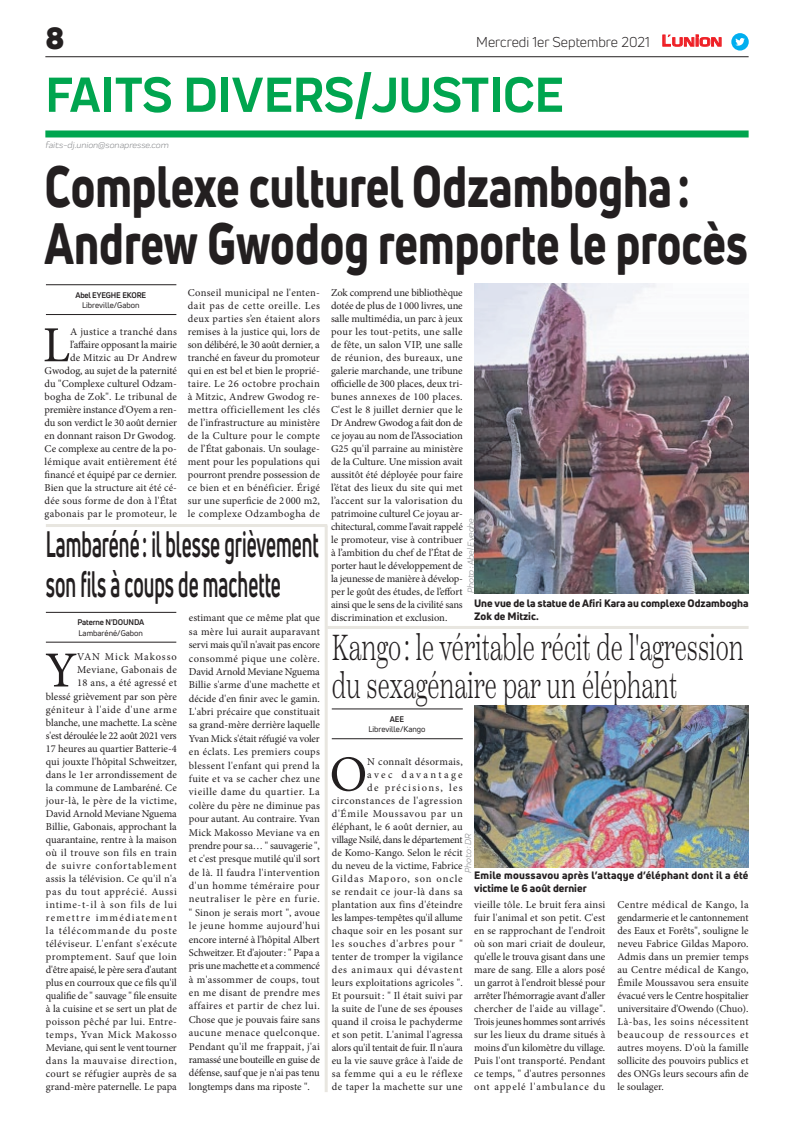
<style>
.page{position:relative;width:794px;height:1129px;background:#fff}
.page>*{position:absolute;margin:0;border:0;box-sizing:border-box;transform-origin:0 0}
.t1{font:800 57px/57px "Uni Neue";color:#231f20;scale:.78 1}
.t2{font:700 51px "Praktika";color:#00a54f}
.t3{font:50.5px "Minion Pro";color:#231f20}
.t4{font:300 36px/38px "Scotch Text";color:#231f20;scale:.65 1}
.t5{font:700 36px/39px "Uni Neue";color:#231f20;scale:.53 1}
.t6{font:900 30px "Uni Neue";color:#231f20}
.t7{font:14px "Uni Neue";color:#231f20}
.t8{font:10.5px/13px "Minion Pro";letter-spacing:.01em;color:#231f20;text-align:justify}
.t9{font:800 10.5px/12.6px "Uni Neue";letter-spacing:.02em;color:#231f20}
.t10{font:800 10.5px/12.6px "Uni Neue";color:#231f20}
.t11{font:italic 9px "Praktika";color:#818386}
.t12{font:8px "Uni Neue";color:#231f20}
.t13{font:700 8px "Uni Neue";letter-spacing:-.02em;color:#231f20}
.s1{font-family:"Eurostile";font-weight:600;font-size:14.9px;color:#ee1d23}
.s2{font-family:"Eurostile";font-weight:600;font-size:11.4px;color:#ee1d23}
</style>
<div class="page">
<div style="left:45px;top:130px;width:703px;height:7px;background:#00a54f"></div>
<hr style="left:45px;top:56px;width:703px;height:1px;background:#231f20">
<svg style="left:662px;top:34px;width:60px;height:13px"></svg>
<div style="left:731px;top:33px;width:17px;height:18px;background:#00aeef;border-radius:50%"></div>
<svg style="left:735px;top:38px;width:10px;height:8px"></svg>
<hr style="left:46px;top:314px;width:130px;height:1px;background:#231f20">
<hr style="left:46px;top:284px;width:130px;height:1px;background:#231f20">
<img style="left:474px;top:283px;width:274px;height:310px">
<hr style="left:46px;top:641px;width:130px;height:1px;background:#231f20">
<hr style="left:46px;top:612px;width:130px;height:1px;background:#231f20">
<hr style="left:332px;top:738px;width:131px;height:1px;background:#231f20">
<hr style="left:332px;top:708px;width:131px;height:1px;background:#231f20">
<img style="left:474px;top:705px;width:274px;height:162px">
<hr style="left:325px;top:525px;width:3px;height:566px;background:#e8e6e0">
<hr style="left:327px;top:626px;width:421px;height:3px;background:#e8e6e0">
<hr style="left:46px;top:524px;width:281px;height:3px;background:#e8e6e0">
<h3 class="t6" style="left:45px;top:17px;width:21px">8</h3>
<h2 class="t2" style="left:45px;top:54px;width:520px">FAITS DIVERS/JUSTICE</h2>
<p class="t11" style="left:45px;top:139px;width:125px">faits-dj.union@sonapresse.com</p>
<h3 class="t7" style="left:476px;top:33px;width:247px">Mercredi 1er Septembre 2021 <span class="s1">L</span><span class="s2">UNION</span></h3>
<h1 class="t1" style="left:45px;top:157px;width:903px">Complexe culturel Odzambogha:<br>Andrew Gwodog remporte le procès</h1>
<p class="t13" style="left:75px;top:290px;width:72px">Abel EYEGHE EKORE</p>
<p class="t12" style="left:82px;top:300px;width:59px">Libreville/Gabon</p>
<p class="t8" style="left:188px;top:286px;width:134px">Conseil municipal ne l'enten&shy;dait pas de cette oreille. Les deux parties s’en étaient alors remises à la justice qui, lors de son délibéré, le 30 août dernier, a tranché en faveur du promoteur qui en est bel et bien le proprié&shy;taire. Le 26 octobre prochain à Mitzic, Andrew Gwodog re&shy;mettra officiellement les clés de l’infrastructure au ministère de la Culture pour le compte de l’État gabonais. Un soulage&shy;ment pour les populations qui pourront prendre possession de ce bien et en bénéficier. Érigé sur une superficie de 2 000 m2, le complexe Odzambogha de</p>
<p class="t8" style="left:331px;top:286px;width:133px">Zok comprend une bibliothèque dotée de plus de 1000 livres, une salle multimédia, un parc à jeux pour les tout-petits, une salle de fête, un salon VIP, une salle de réunion, des bureaux, une galerie marchande, une tribune officielle de 300 places, deux tri&shy;bunes annexes de 100 places.<br>C'est le 8 juillet dernier que le Dr Andrew Gwodog a fait don de ce joyau au nom de l’Association G25 qu'il parraine au ministère de la Culture. Une mission avait aussitôt été déployée pour faire l’état des lieux du site qui met l’accent sur la valorisation du patrimoine culturel Ce joyau ar&shy;chitectural, comme l'avait rappelé le promoteur, vise à contribuer à l’ambition du chef de l’État de porter haut le développement de la jeunesse de manière à dévelop&shy;per le goût des études, de l’effort ainsi que le sens de la civilité sans discrimination et exclusion.</p>
<p class="t8" style="left:45px;top:325px;width:134px;text-align:right">A justice a tranché dans l’affaire opposant la mairie<br>de Mitzic au Dr Andrew<br>Gwodog, au sujet de la paternité du "Complexe culturel Odzam&shy;bogha de Zok". Le tribunal de première instance d'Oyem a ren&shy;du son verdict le 30 août dernier en donnant raison Dr Gwodog.<br>Ce complexe au centre de la po&shy;lémique avait entièrement été financé et équipé par ce dernier.<br>Bien que la structure ait été cé&shy;dée sous forme de don à l'État gabonais par le promoteur, le</p>
<h3 class="t3" style="left:43px;top:311px;width:29px">L</h3>
<p class="t11" style="left:464px;top:593px;width:77px;rotate:-90deg">Photo : Abel Eyeghe</p>
<h3 class="t5" style="left:46px;top:524px;width:517px">Lambaréné: il blesse grièvement son fils à coups de machette</h3>
<p class="t13" style="left:77px;top:617px;width:68px">Paterne N'DOUNDA</p>
<p class="t12" style="left:78px;top:627px;width:66px">Lambaréné/Gabon</p>
<p class="t10" style="left:474px;top:597px;width:276px">Une vue de la statue de Afiri Kara au complexe Odzambogha<br>Zok de Mitzic.</p>
<p class="t8" style="left:189px;top:611px;width:132px;line-height:13.4px">estimant que ce même plat que sa mère lui aurait auparavant servi mais qu'il n'avait pas encore consommé pique une colère.<br>David Arnold Meviane Nguema Billie s'arme d'une machette et décide d'en finir avec le gamin.<br>L'abri précaire que constituait sa grand-mère derrière laquelle Yvan Mick s'était réfugié va voler en éclats. Les premiers coups blessent l'enfant qui prend la fuite et va se cacher chez une vieille dame du quartier. La colère du père ne diminue pas pour autant. Au contraire. Yvan Mick Makosso Meviane va en prendre pour sa… " sauvagerie ", et c'est presque mutilé qu'il sort de là. Il faudra l'intervention d'un homme téméraire pour neutraliser le père en furie. " Sinon je serais mort ", avoue le jeune homme aujourd'hui encore interné à l'hôpital Albert Schweitzer. Et d'ajouter: " Papa a pris une machette et a commencé à m'assommer de coups, tout en me disant de prendre mes affaires et partir de chez lui.<br>Chose que je pouvais faire sans aucune menace quelconque.<br>Pendant qu'il me frappait, j'ai ramassé une bouteille en guise de défense, sauf que je n'ai pas tenu longtemps dans ma riposte ".</p>
<h3 class="t4" style="left:332px;top:628px;width:635px">Kango: le véritable récit de l'agression du sexagénaire par un éléphant</h3>
<p class="t13" style="left:390px;top:713px;width:16px">AEE</p>
<p class="t12" style="left:368px;top:724px;width:59px">Libreville/Kango</p>
<p class="t8" style="left:46px;top:650px;width:132px;text-align:right">VAN Mick Makosso<br>Meviane, Gabonais de<br>18 ans, a été agressé et<br>blessé grièvement par son père géniteur à l'aide d'une arme blanche, une machette. La scène s'est déroulée le 22 août 2021 vers<br>17 heures au quartier Batterie-4 qui jouxte l'hôpital Schweitzer, dans le 1er arrondissement de la commune de Lambaréné. Ce jour-là, le père de la victime,<br>David Arnold Meviane Nguema<br>Billie, Gabonais, approchant la quarantaine, rentre à la maison où il trouve son fils en train de suivre confortablement assis la télévision. Ce qu'il n'a pas du tout apprécié. Aussi intime-t-il à son fils de lui remettre immédiatement la télécommande du poste téléviseur. L'enfant s'exécute promptement. Sauf que loin d'être apaisé, le père sera d'autant plus en courroux que ce fils qu'il qualifie de " sauvage " file ensuite à la cuisine et se sert un plat de poisson pêché par lui. Entre&shy;temps, Yvan Mick Makosso<br>Meviane, qui sent le vent tourner dans la mauvaise direction, court se réfugier auprès de sa grand-mère paternelle. Le papa</p>
<h3 class="t3" style="left:45px;top:636px;width:34px">Y</h3>
<h3 class="t3" style="left:329px;top:740px;width:39px">O</h3>
<p class="t8" style="left:332px;top:754px;width:132px;text-align:right">N connaît désormais,<br>avec davantage<br>de précisions, les circonstances de l'agression d'Émile Moussavou par un éléphant, le 6 août dernier, au village Nsilé, dans le département de Komo-Kango. Selon le récit du neveu de la victime, Fabrice<br>Gildas Maporo, son oncle se rendait ce jour-là dans sa plantation aux fins d'éteindre les lampes-tempêtes qu'il allume chaque soir en les posant sur les souches d'arbres pour " tenter de tromper la vigilance des animaux qui dévastent leurs exploitations agricoles ".<br>Et poursuit : " Il était suivi par la suite de l'une de ses épouses quand il croisa le pachyderme et son petit. L'animal l'agressa alors qu'il tentait de fuir. Il n'aura eu la vie sauve grâce à l'aide de sa femme qui a eu le réflexe de taper la machette sur une</p>
<p class="t11" style="left:462px;top:873px;width:41px;rotate:-90deg">Photo : DR</p>
<p class="t9" style="left:474px;top:868px;width:276px">Emile moussavou après l’attaqye d’éléphant dont il a été victime le 6 août dernier</p>
<p class="t8" style="left:474px;top:897px;width:133px">vieille tôle. Le bruit fera ainsi fuir l'animal et son petit. C'est en se rapprochant de l'endroit où son mari criait de douleur, qu'elle le trouva gisant dans une mare de sang. Elle a alors posé un garrot à l'endroit blessé pour arrêter l'hémorragie avant d'aller chercher de l'aide au village".<br>Trois jeunes hommes sont arrivés sur les lieux du drame situés à moins d'un kilomètre du village.<br>Puis l'ont transporté. Pendant ce temps, " d'autres personnes ont appelé l'ambulance du</p>
<p class="t8" style="left:617px;top:897px;width:133px">Centre médical de Kango, la gendarmerie et le cantonnement des Eaux et Forêts", souligne le neveu Fabrice Gildas Maporo.<br>Admis dans un premier temps au Centre médical de Kango, Émile Moussavou sera ensuite évacué vers le Centre hospitalier universitaire d'Owendo (Chuo).<br>Là-bas, les soins nécessitent beaucoup de ressources et autres moyens. D'où la famille sollicite des pouvoirs publics et des ONGs leurs secours afin de le soulager.</p>
</div>
